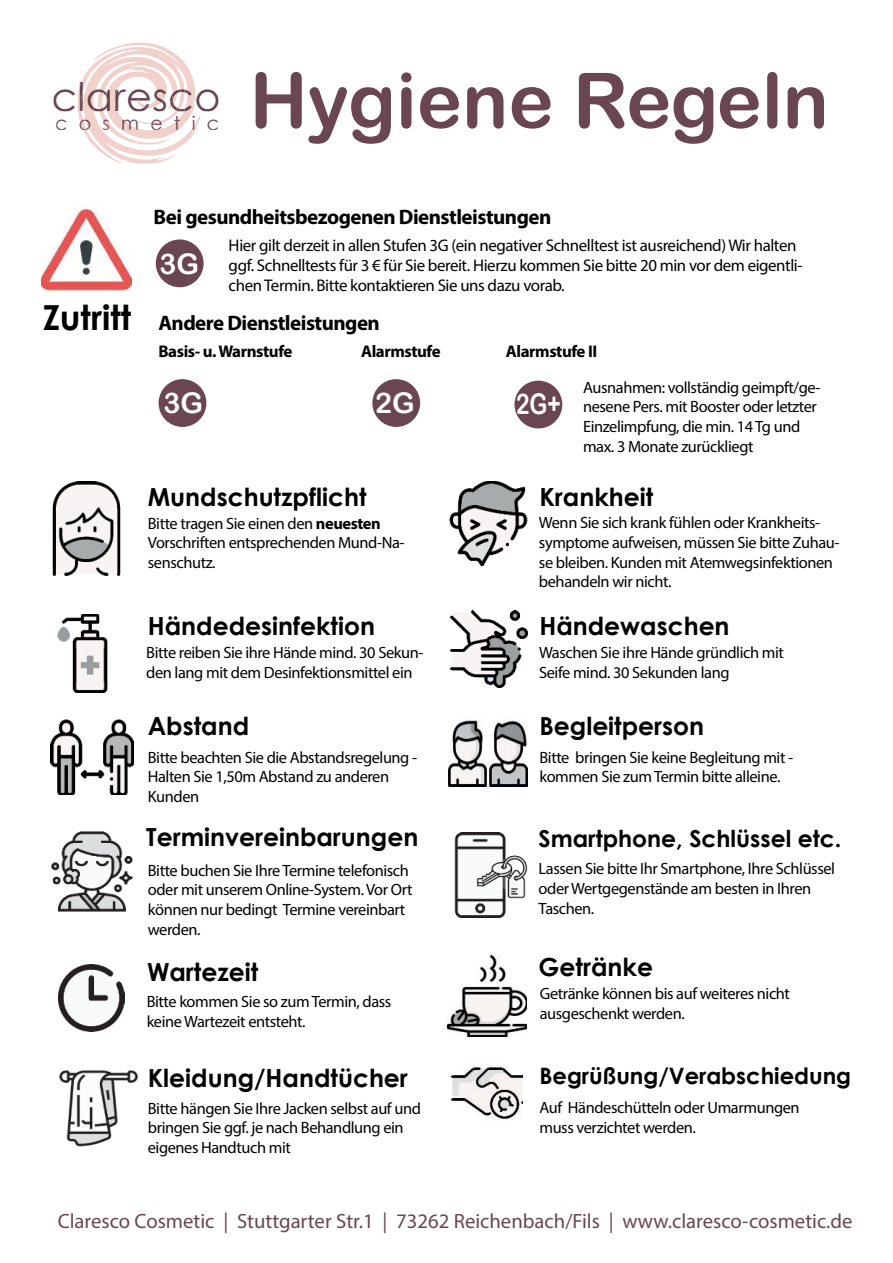
<style>
.page{position:relative;width:893px;height:1263px;background:#fff}
.page>*{position:absolute;margin:0;border:0;box-sizing:border-box;transform-origin:0 0}
.t1{font:76.5px "Arial Rounded MT Bold";color:#6a4552}
.t2{font:39.45px "Century Gothic";letter-spacing:.01em;color:#694551}
.t3{font:700 34.5px "Century Gothic";color:#000}
.t4{font:28.5px "Arial Rounded MT Bold";color:#fff}
.t5{font:28.5px "Arial Rounded MT Bold";color:#fff;scale:.8 1}
.t6{font:700 24.9px "Century Gothic";color:#000}
.t7{font:700 23.4px "Century Gothic";color:#000}
.t8{font:700 22.65px "Century Gothic";color:#000}
.t9{font:700 21px "Myriad Pro";letter-spacing:-.025em;color:#000}
.t10{font:20.7px "Myriad Pro";color:#694552}
.t11{font:19.05px "Century Gothic";letter-spacing:.595em;color:#694552}
.t12{font:16.95px/20.2px "Myriad Pro";letter-spacing:-.025em;color:#000}
.t13{font:700 16.95px "Myriad Pro";letter-spacing:-.025em;color:#000}
.t14{font:16.35px/19.6px "Myriad Pro";letter-spacing:-.025em;color:#000}
.s1{font-weight:700}
</style>
<div class="page">
<svg style="left:78px;top:42px;width:123px;height:122px"></svg>
<img style="left:448px;top:955px;width:79px;height:81px">
<img style="left:449px;top:481px;width:79px;height:84px">
<img style="left:51px;top:719px;width:82px;height:76px">
<img style="left:448px;top:719px;width:80px;height:67px">
<img style="left:59px;top:1070px;width:79px;height:76px">
<img style="left:451px;top:1067px;width:72px;height:53px">
<img style="left:57px;top:614px;width:51px;height:78px">
<img style="left:454px;top:833px;width:74px;height:84px">
<img style="left:450px;top:610px;width:78px;height:77px">
<img style="left:52px;top:481px;width:69px;height:94px">
<img style="left:58px;top:964px;width:67px;height:67px">
<img style="left:51px;top:831px;width:82px;height:81px">
<img style="left:41px;top:207px;width:91px;height:86px">
<div style="left:156px;top:239px;width:48px;height:48px;background:#6a4552;border-radius:50%"></div>
<div style="left:159px;top:379px;width:47px;height:48px;background:#6a4552;border-radius:50%"></div>
<div style="left:372px;top:379px;width:48px;height:48px;background:#6a4552;border-radius:50%"></div>
<div style="left:514px;top:381px;width:48px;height:47px;background:#6a4552;border-radius:50%"></div>
<h2 class="t2" style="left:51px;top:74px;width:171px">claresco</h2>
<p class="t11" style="left:55px;top:112px;width:165px">cosmetic</p>
<h1 class="t1" style="left:250px;top:72px;width:581px">Hygiene Regeln</h1>
<h3 class="t3" style="left:43px;top:303px;width:90px">Zutritt</h3>
<p class="t9" style="left:154px;top:209px;width:399px">Bei gesundheitsbezogenen Dienstleistungen</p>
<p class="t12" style="left:229px;top:236px;width:575px">Hier gilt derzeit in allen Stufen 3G (ein negativer Schnelltest ist ausreichend) Wir halten ggf. Schnelltests für 3 € für Sie bereit. Hierzu kommen Sie bitte 20 min vor dem eigentli&shy;chen Termin. Bitte kontaktieren Sie uns dazu vorab.</p>
<p class="t9" style="left:158px;top:315px;width:223px">Andere Dienstleistungen</p>
<p class="t13" style="left:158px;top:345px;width:136px">Basis- u. Warnstufe</p>
<p class="t13" style="left:361px;top:345px;width:81px">Alarmstufe</p>
<p class="t13" style="left:506px;top:345px;width:93px">Alarmstufe II</p>
<h3 class="t4" style="left:160px;top:253px;width:41px">3G</h3>
<h3 class="t4" style="left:164px;top:392px;width:41px">3G</h3>
<h3 class="t4" style="left:375px;top:392px;width:41px">2G</h3>
<h3 class="t5" style="left:516px;top:393px;width:57px">2G+</h3>
<p class="t14" style="left:583px;top:379px;width:239px">Ausnahmen: vollständig geimpft/ge&shy;nesene Pers. mit Booster oder letzter Einzelimpfung, die min. 14 Tg und max. 3 Monate zurückliegt</p>
<h3 class="t6" style="left:148px;top:487px;width:220px">Mundschutzpflicht</h3>
<p class="t14" style="left:148px;top:515px;width:258px">Bitte tragen Sie einen den <span class="s1">neuesten<br></span>Vorschriften entsprechenden Mund-Na&shy;senschutz.</p>
<h3 class="t6" style="left:539px;top:487px;width:115px">Krankheit</h3>
<p class="t14" style="left:539px;top:514px;width:302px">Wenn Sie sich krank fühlen oder Krankheits&shy;symptome aufweisen, müssen Sie bitte Zuhau&shy;se bleiben. Kunden mit Atemwegsinfektionen behandeln wir nicht.</p>
<h3 class="t6" style="left:148px;top:616px;width:229px">Händedesinfektion</h3>
<h3 class="t6" style="left:539px;top:616px;width:192px">Händewaschen</h3>
<p class="t14" style="left:146px;top:644px;width:279px">Bitte reiben Sie ihre Hände mind. 30 Sekun&shy;den lang mit dem Desinfektionsmittel ein</p>
<p class="t14" style="left:539px;top:644px;width:246px">Waschen Sie ihre Hände gründlich mit<br>Seife mind. 30 Sekunden lang</p>
<h3 class="t6" style="left:148px;top:716px;width:103px">Abstand</h3>
<h3 class="t6" style="left:539px;top:716px;width:166px">Begleitperson</h3>
<p class="t14" style="left:148px;top:749px;width:271px">Bitte beachten Sie die Abstandsregelung -<br>Halten Sie 1,50m Abstand zu anderen<br>Kunden</p>
<p class="t14" style="left:539px;top:749px;width:255px">Bitte bringen Sie keine Begleitung mit - kommen Sie zum Termin bitte alleine.</p>
<h3 class="t6" style="left:146px;top:827px;width:274px">Terminvereinbarungen</h3>
<h3 class="t7" style="left:539px;top:829px;width:304px">Smartphone, Schlüssel etc.</h3>
<p class="t14" style="left:148px;top:862px;width:266px">Bitte buchen Sie Ihre Termine telefonisch oder mit unserem Online-System. Vor Ort können nur bedingt Termine vereinbart werden.</p>
<p class="t14" style="left:539px;top:860px;width:298px">Lassen Sie bitte Ihr Smartphone, Ihre Schlüssel oder Wertgegenstände am besten in Ihren<br>Taschen.</p>
<h3 class="t6" style="left:147px;top:962px;width:113px">Wartezeit</h3>
<h3 class="t6" style="left:539px;top:957px;width:116px">Getränke</h3>
<p class="t14" style="left:147px;top:993px;width:246px">Bitte kommen Sie so zum Termin, dass keine Wartezeit entsteht.</p>
<p class="t14" style="left:540px;top:985px;width:252px">Getränke können bis auf weiteres nicht ausgeschenkt werden.</p>
<h3 class="t6" style="left:148px;top:1067px;width:262px">Kleidung/Handtücher</h3>
<p class="t14" style="left:148px;top:1100px;width:275px">Bitte hängen Sie Ihre Jacken selbst auf und bringen Sie ggf. je nach Behandlung ein eigenes Handtuch mit</p>
<h3 class="t8" style="left:539px;top:1067px;width:313px">Begrüßung/Verabschiedung</h3>
<p class="t14" style="left:539px;top:1099px;width:262px">Auf Händeschütteln oder Umarmungen muss verzichtet werden.</p>
<p class="t10" style="left:58px;top:1212px;width:796px">Claresco Cosmetic | Stuttgarter Str.1 | 73262 Reichenbach/Fils | www.claresco-cosmetic.de</p>
</div>
